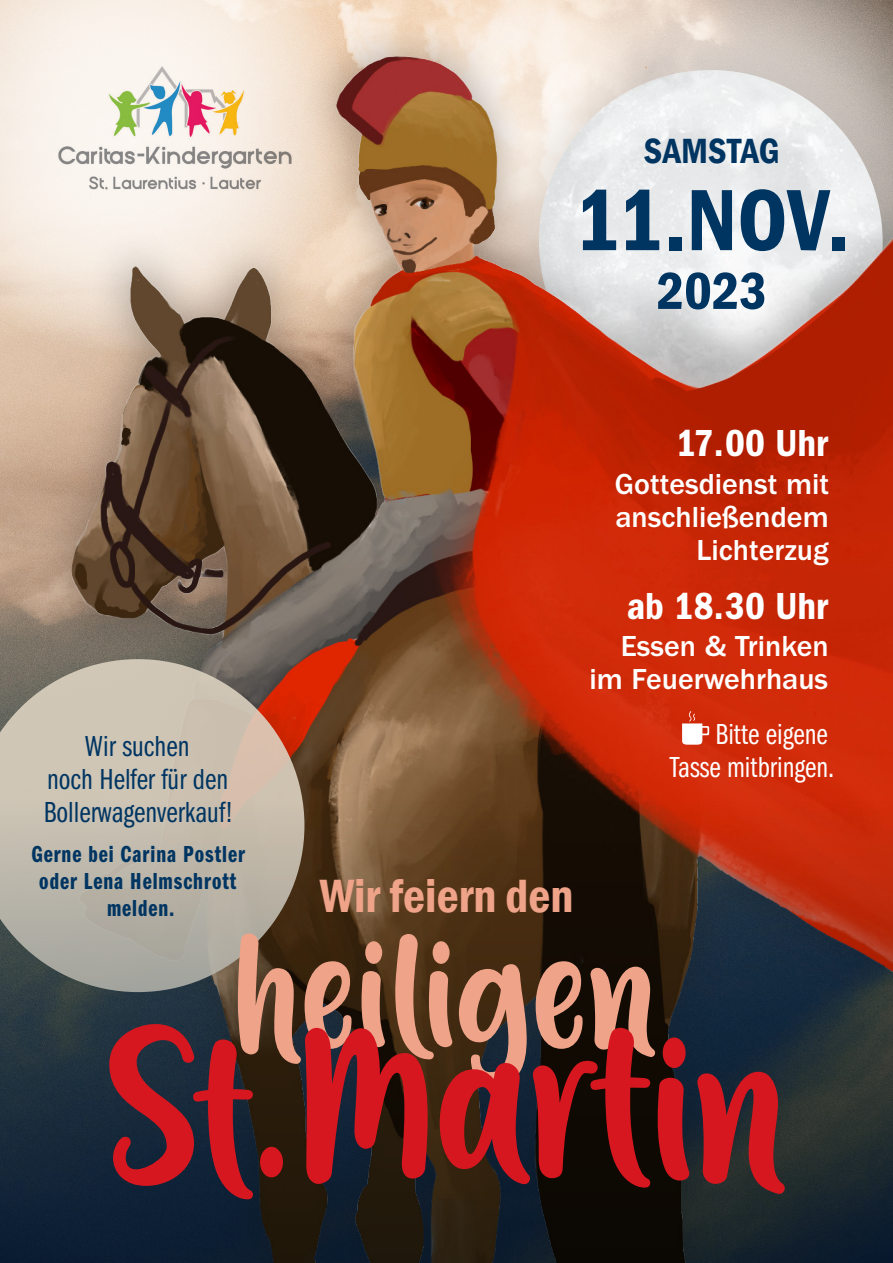
<style>
.page{position:relative;width:893px;height:1263px;background:#fff}
.page>*{position:absolute;margin:0;border:0;box-sizing:border-box;transform-origin:0 0}
.t1{font:600 condensed 90px "Franklin Gothic";color:#003562}
.t2{font:600 condensed 54px "Franklin Gothic";color:#003562}
.t3{font:600 condensed 48px "Franklin Gothic";color:#efa389}
.t4{font:39px "ITC Franklin Gothic Std Dm Cd";color:#fff}
.t5{font:600 condensed 36px "Franklin Gothic";color:#003562}
.t6{font:500 30px/33px "ITC Franklin Gothic Std";color:#fff;text-align:right}
.t7{font:30px/33px "ITC Franklin Gothic Std Bk Cp";color:#003562;text-align:center}
.t8{font:30px/33px "ITC Franklin Gothic Std Bk Cp";color:#fff;text-align:right}
.t9{font:24px/27px "ITC Franklin Gothic Std Dm Cp";letter-spacing:.04em;color:#003562;text-align:center}
</style>
<div class="page">
<svg style="left:0;top:0;width:351px;height:34px;fill:#f8eee3"></svg>
<svg style="left:429px;top:0;width:464px;height:17px"></svg>
<img style="left:0;top:34px;width:893px;height:761px">
<svg style="left:0;top:659px;width:304px;height:136px;fill:#cfc5b5"></svg>
<svg style="left:0;top:795px;width:893px;height:468px"></svg>
<img style="left:51px;top:45px;width:247px;height:179px">
<svg style="left:238px;top:933px;width:417px;height:152px"></svg>
<svg style="left:109px;top:1024px;width:174px;height:175px"></svg>
<svg style="left:305px;top:1028px;width:123px;height:156px"></svg>
<svg style="left:658px;top:1037px;width:127px;height:157px"></svg>
<svg style="left:440px;top:1028px;width:210px;height:159px"></svg>
<svg style="left:682px;top:711px;width:27px;height:34px"></svg>
<p class="t7" style="left:44px;top:730px;width:191px">Wir suchen<br>noch Helfer für den<br>Bollerwagenverkauf!</p>
<p class="t9" style="left:31px;top:841px;width:215px">Gerne bei Carina Postler oder Lena Helmschrott melden.</p>
<p class="t5" style="left:644px;top:127px;width:137px">SAMSTAG</p>
<h1 class="t1" style="left:574px;top:160px;width:277px">11.NOV.</h1>
<h2 class="t2" style="left:657px;top:255px;width:112px">2023</h2>
<h3 class="t4" style="left:676px;top:421px;width:153px">17.00 Uhr</h3>
<p class="t6" style="left:615px;top:467px;width:216px">Gottesdienst mit anschließendem<br>Lichterzug</p>
<h3 class="t4" style="left:627px;top:584px;width:203px">ab 18.30 Uhr</h3>
<p class="t6" style="left:589px;top:630px;width:241px">Essen &amp; Trinken im Feuerwehrhaus</p>
<p class="t8" style="left:670px;top:718px;width:166px">Bitte eigene<br>Tasse mitbringen.</p>
<h3 class="t3" style="left:320px;top:864px;width:255px">Wir feiern den</h3>
</div>
